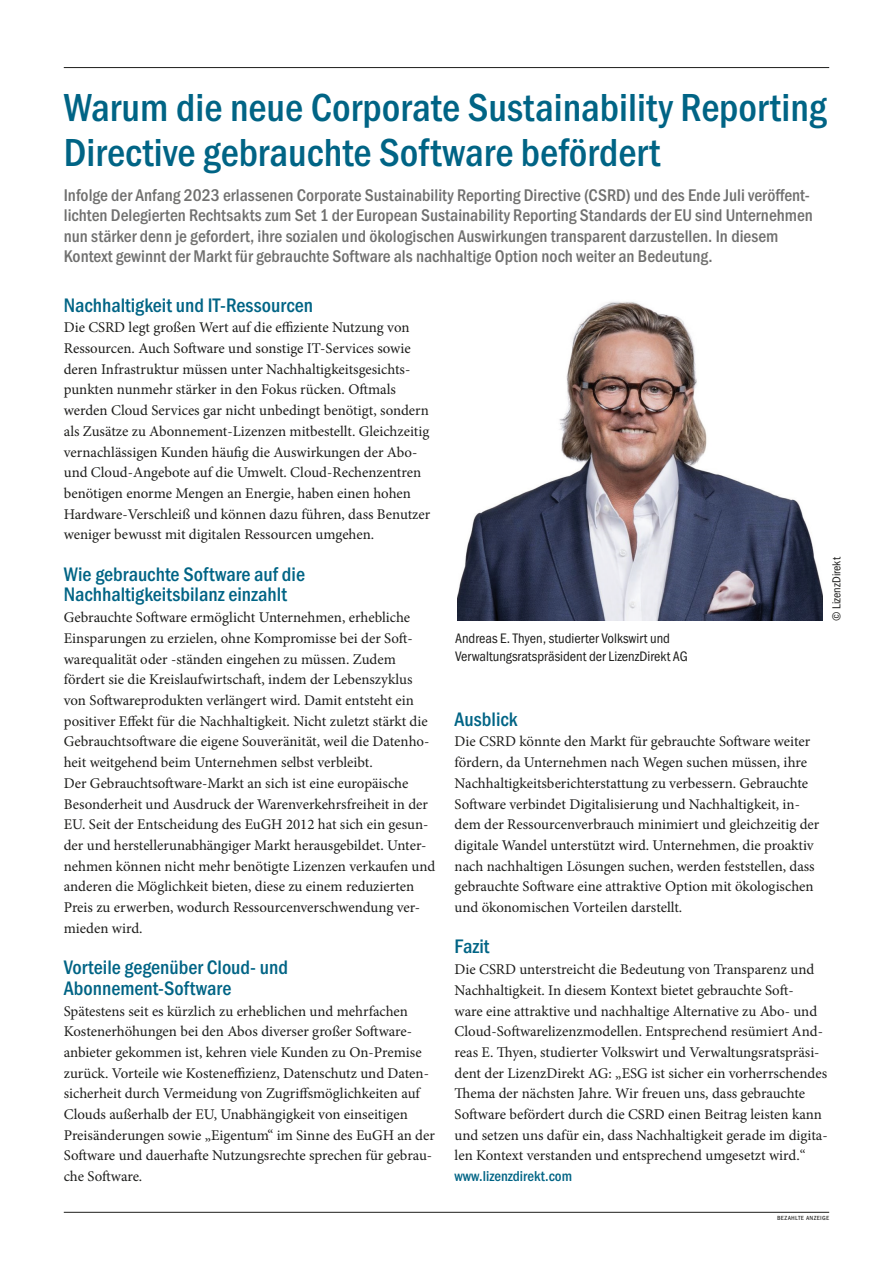
<style>
.page{position:relative;width:893px;height:1263px;background:#fff}
.page>*{position:absolute;margin:0;border:0;box-sizing:border-box;transform-origin:0 0}
.t1{font:500 40.5px/45px "Franklin Gothic URW Cond";color:#006485}
.t2{font:500 20.25px/20.7px "Franklin Gothic URW Cond";color:#006485}
.t3{font:500 17.55px/20.2px "Franklin Gothic URW Cond";color:#70706f}
.t4{font:14.85px/20.7px "Minion Pro";color:#1d1d1b}
.t5{font:500 14.85px "Franklin Gothic URW Cond";color:#006485}
.t6{font:14.25px/17.5px "Franklin Gothic URW Cond";color:#1d1d1b}
.t7{font:12px "Franklin Gothic URW Cond";letter-spacing:.005em;color:#1d1d1b}
.t8{font:8.1px "Franklin Gothic URW Cond";letter-spacing:.03em;color:#1d1d1b}
</style>
<div class="page">
<hr style="left:64px;top:1212px;width:765px;height:1px;background:#1d1d1b">
<hr style="left:64px;top:67px;width:765px;height:1px;background:#1d1d1b">
<img style="left:457px;top:301px;width:365px;height:319px">
<h1 class="t1" style="left:64px;top:82px;width:764px">Warum die neue Corporate Sustainability Reporting<br>Directive gebrauchte Software befördert</h1>
<p class="t3" style="left:64px;top:184px;width:751px">Infolge der Anfang 2023 erlassenen Corporate Sustainability Reporting Directive (CSRD) und des Ende Juli veröffent&shy;lichten Delegierten Rechtsakts zum Set 1 der European Sustainability Reporting Standards der EU sind Unternehmen nun stärker denn je gefordert, ihre sozialen und ökologischen Auswirkungen transparent darzustellen. In diesem Kontext gewinnt der Markt für gebrauchte Software als nachhaltige Option noch weiter an Bedeutung.</p>
<h2 class="t2" style="left:64px;top:293px;width:251px">Nachhaltigkeit und IT-Ressourcen</h2>
<p class="t4" style="left:64px;top:317px;width:368px">Die CSRD legt großen Wert auf die effiziente Nutzung von Ressourcen. Auch Software und sonstige IT-Services sowie deren Infrastruktur müssen unter Nachhaltigkeitsgesichts&shy;punkten nunmehr stärker in den Fokus rücken. Oftmals werden Cloud Services gar nicht unbedingt benötigt, sondern als Zusätze zu Abonnement-Lizenzen mitbestellt. Gleichzeitig vernachlässigen Kunden häufig die Auswirkungen der Abo&shy;und Cloud-Angebote auf die Umwelt. Cloud-Rechenzentren benötigen enorme Mengen an Energie, haben einen hohen Hardware-Verschleiß und können dazu führen, dass Benutzer weniger bewusst mit digitalen Ressourcen umgehen.</p>
<h2 class="t2" style="left:64px;top:562px;width:243px">Wie gebrauchte Software auf die<br>Nachhaltigkeitsbilanz einzahlt</h2>
<p class="t4" style="left:64px;top:607px;width:373px">Gebrauchte Software ermöglicht Unternehmen, erhebliche Einsparungen zu erzielen, ohne Kompromisse bei der Soft&shy;warequalität oder -ständen eingehen zu müssen. Zudem fördert sie die Kreislaufwirtschaft, indem der Lebenszyklus von Softwareprodukten verlängert wird. Damit entsteht ein positiver Effekt für die Nachhaltigkeit. Nicht zuletzt stärkt die Gebrauchtsoftware die eigene Souveränität, weil die Datenho&shy;heit weitgehend beim Unternehmen selbst verbleibt.<br>Der Gebrauchtsoftware-Markt an sich ist eine europäische Besonderheit und Ausdruck der Warenverkehrsfreiheit in der EU. Seit der Entscheidung des EuGH 2012 hat sich ein gesun&shy;der und herstellerunabhängiger Markt herausgebildet. Unter&shy;nehmen können nicht mehr benötigte Lizenzen verkaufen und anderen die Möglichkeit bieten, diese zu einem reduzierten Preis zu erwerben, wodurch Ressourcenverschwendung ver&shy;mieden wird.</p>
<h2 class="t2" style="left:64px;top:956px;width:226px">Vorteile gegenüber Cloud- und<br>Abonnement-Software</h2>
<p class="t4" style="left:64px;top:1000px;width:373px">Spätestens seit es kürzlich zu erheblichen und mehrfachen Kostenerhöhungen bei den Abos diverser großer Software&shy;anbieter gekommen ist, kehren viele Kunden zu On-Premise zurück. Vorteile wie Kosteneffizienz, Datenschutz und Daten&shy;sicherheit durch Vermeidung von Zugriffsmöglichkeiten auf Clouds außerhalb der EU, Unabhängigkeit von einseitigen Preisänderungen sowie „Eigentum“ im Sinne des EuGH an der Software und dauerhafte Nutzungsrechte sprechen für gebrau&shy;che Software.</p>
<p class="t7" style="left:828px;top:621px;width:65px;rotate:-90deg">© LizenzDirekt</p>
<p class="t6" style="left:455px;top:629px;width:234px">Andreas E. Thyen, studierter Volkswirt und<br>Verwaltungsratspräsident der LizenzDirekt AG</p>
<h2 class="t2" style="left:455px;top:707px;width:64px">Ausblick</h2>
<p class="t4" style="left:455px;top:731px;width:366px">Die CSRD könnte den Markt für gebrauchte Software weiter fördern, da Unternehmen nach Wegen suchen müssen, ihre Nachhaltigkeitsberichterstattung zu verbessern. Gebrauchte Software verbindet Digitalisierung und Nachhaltigkeit, in&shy;dem der Ressourcenverbrauch minimiert und gleichzeitig der digitale Wandel unterstützt wird. Unternehmen, die proaktiv nach nachhaltigen Lösungen suchen, werden feststellen, dass gebrauchte Software eine attraktive Option mit ökologischen und ökonomischen Vorteilen darstellt.</p>
<h2 class="t2" style="left:455px;top:935px;width:36px">Fazit</h2>
<p class="t4" style="left:455px;top:959px;width:375px">Die CSRD unterstreicht die Bedeutung von Transparenz und Nachhaltigkeit. In diesem Kontext bietet gebrauchte Soft-<br>ware eine attraktive und nachhaltige Alternative zu Abo- und Cloud-Softwarelizenzmodellen. Entsprechend resümiert And&shy;reas E. Thyen, studierter Volkswirt und Verwaltungsratspräsi&shy;dent der LizenzDirekt AG: „ESG ist sicher ein vorherrschendes Thema der nächsten Jahre. Wir freuen uns, dass gebrauchte Software befördert durch die CSRD einen Beitrag leisten kann und setzen uns dafür ein, dass Nachhaltigkeit gerade im digita&shy;len Kontext verstanden und entsprechend umgesetzt wird.“</p>
<p class="t5" style="left:455px;top:1165px;width:119px">www.lizenzdirekt.com</p>
<p class="t8" style="left:777px;top:1211px;width:54px">bezahlte anzeige</p>
</div>
